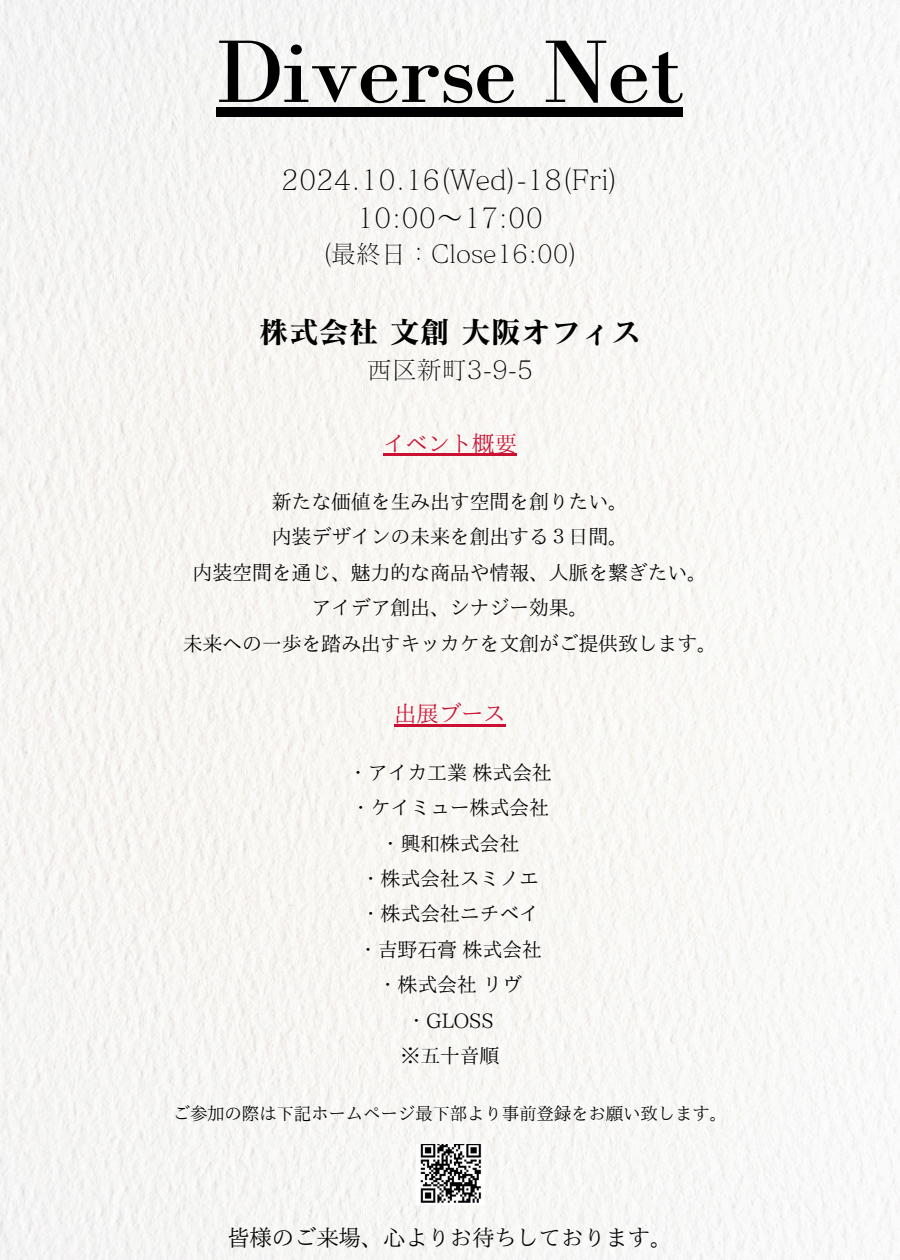
<style>
.page{position:relative;width:900px;height:1260px;background:#f8f6f4}
.page>*{position:absolute;margin:0;border:0;box-sizing:border-box;transform-origin:0 0}
.t1{font:95px "EFT Chasamba";color:#000}
.t2{font:30px "Canva Matisse Pro N B";color:#000}
.t3{font:27.5px/37.5px "Canva Matisse Pro N L";color:#000;text-align:center}
.t4{font:25px "Canva Matisse Pro N L";color:#000}
.t5{font:22.5px "IP Aex Mincho";letter-spacing:-.01em;color:#000}
.t6{font:22.5px "IP Aex Mincho";letter-spacing:-.01em;color:#ca1132}
.t7{font:20px/35.5px "IP Aex Mincho";letter-spacing:-.01em;color:#000;text-align:center}
.t8{font:17.5px "IP Aex Mincho";letter-spacing:-.01em;color:#000}
</style>
<div class="page">
<img style="left:417px;top:1145px;width:67px;height:60px">
<hr style="left:383px;top:454px;width:134px;height:2px;background:#ca1132">
<div style="left:217px;top:108px;width:466px;height:9px;background:#000"></div>
<hr style="left:394px;top:725px;width:112px;height:2px;background:#ca1132">
<h5 class="t1" style="left:217px;top:12px;width:468px">Diverse Net</h5>
<h3 class="t3" style="left:282px;top:161px;width:338px">2024.10.16(Wed)-18(Fri)<br>10:00～ 17:00</h3>
<h3 class="t4" style="left:322px;top:241px;width:257px">(最終日：Close16:00)</h3>
<p class="t2" style="left:259px;top:317px;width:384px">株式会社文創大阪オフィス</p>
<p class="t4" style="left:367px;top:357px;width:168px">西区新町3-9-5</p>
<h2 class="t6" style="left:383px;top:432px;width:135px">イベント概要</h2>
<h2 class="t7" style="left:183px;top:484px;width:536px">新たな価値を生み出す空間を創りたい。<br>内装デザインの未来を創出する３日間。<br>内装空間を通じ、魅力的な商品や情報、人脈を繋ぎたい。アイデア創出、シナジー効果。<br>未来への一歩を踏み出すキッカケを文創がご提供致します。</h2>
<h3 class="t6" style="left:394px;top:703px;width:113px">出展ブース</h3>
<h4 class="t7" style="left:348px;top:754px;width:205px">・アイカ工業株式会社・ケイミュー株式会社・興和株式会社<br>・株式会社スミノエ<br>・株式会社ニチベイ<br>・吉野石膏株式会社・株式会社リヴ・GLOSS<br>※五十音順</h4>
<h3 class="t8" style="left:173px;top:1105px;width:556px">ご参加の際は下記ホームページ最下部より事前登録をお願い致します。</h3>
<p class="t5" style="left:227px;top:1226px;width:447px">皆様のご来場、心よりお待ちしております。</p>
</div>
